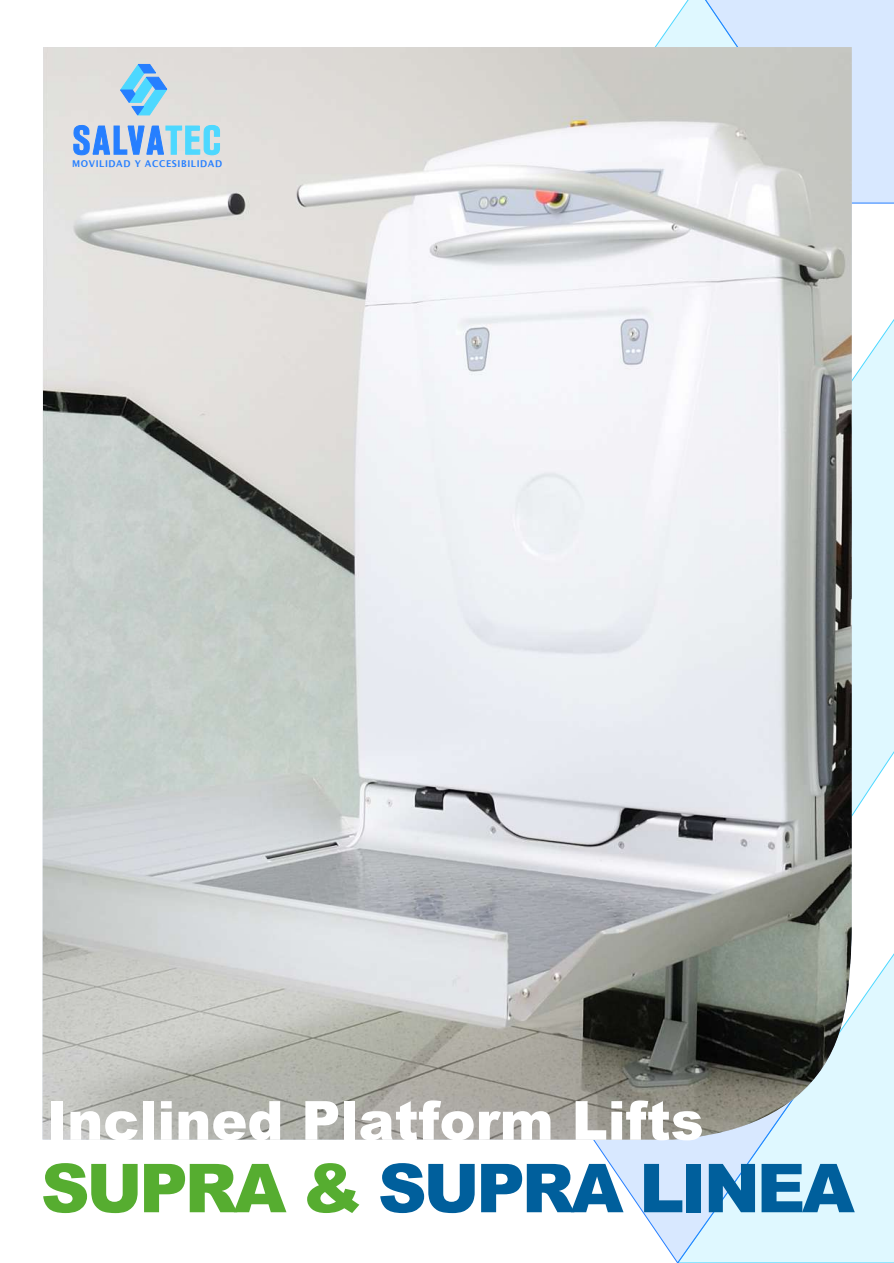
<style>
.page{position:relative;width:894px;height:1263px;background:#fff}
.page>*{position:absolute;margin:0;border:0;box-sizing:border-box;transform-origin:0 0}
.t1{font:900 67.5px "Arial";letter-spacing:-.05em;color:#005f9c}
.t2{font:900 54px "Arial";color:#fff}
.t3{font:700 9.45px "Lucida Grande";letter-spacing:.065em;color:#267fff;scale:.95 1}
.s1{color:#56ad30}
</style>
<div class="page">
<svg style="left:851px;top:310px;width:42px;height:304px;background:#dbeff5"></svg>
<svg style="left:829px;top:614px;width:64px;height:649px;fill:#dff8ff"></svg>
<svg style="left:593px;top:1140px;width:236px;height:123px"></svg>
<img style="left:43px;top:47px;width:808px;height:1093px">
<svg style="left:696px;top:0;width:198px;height:204px;background:#d2d9df"></svg>
<svg style="left:74px;top:125px;width:145px;height:30px;background:#82bcef"></svg>
<svg style="left:120px;top:64px;width:47px;height:51px;background:#88c9ee"></svg>
<p class="t3" style="left:72px;top:160px;width:159px">MOVILIDAD Y ACCESIBILIDAD</p>
<h2 class="t2" style="left:46px;top:1101px;width:658px">Inclined Platform Lifts</h2>
<h1 class="t1" style="left:41px;top:1164px;width:814px"><span class="s1">SUPRA &amp;</span> SUPRA LINEA</h1>
</div>
